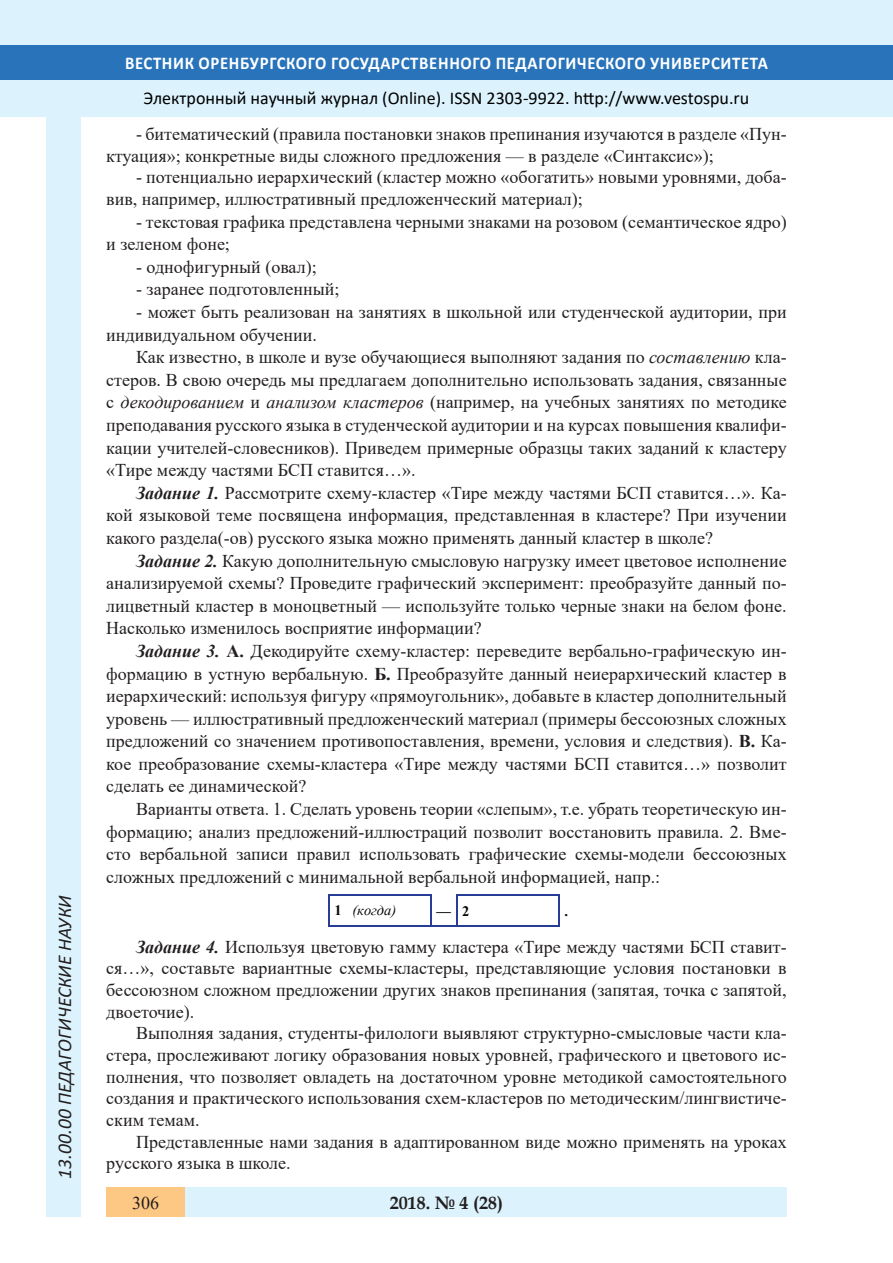
<style>
.page{position:relative;width:893px;height:1263px;background:#fff}
.page>*{position:absolute;margin:0;border:0;box-sizing:border-box;transform-origin:0 0}
.t1{font:italic 19.5px "Calibri";color:#231f20}
.t2{font:18px/22.6px "Times New Roman";color:#231f20;text-align:justify}
.t3{font:18px "Calibri";color:#000}
.t4{font:700 18px "Calibri";letter-spacing:.04em;color:#fff;scale:.93 1}
.t5{font:700 18px "Book Antiqua";color:#231f20}
.t6{font:italic 14.4px "Times New Roman";color:#07080d}
.t7{font:700 14.4px "Times New Roman";color:#07080d}
.s1{font-style:italic}
.s2{font-weight:700;font-style:italic}
.s3{font-weight:700}
.s4{font-weight:700;font-style:normal}
</style>
<div class="page">
<div style="left:0;top:0;width:893px;height:116px;background:#dcf2fc"></div>
<div style="left:0;top:45px;width:893px;height:34px;background:#2873ba"></div>
<div style="left:106px;top:1188px;width:681px;height:29px;background:#dcf2fc"></div>
<div style="left:106px;top:1188px;width:79px;height:29px;background:#fdc784"></div>
<div style="left:47px;top:116px;width:34px;height:1101px;background:#dcf2fc"></div>
<hr style="left:329px;top:894px;width:101px;height:2px;background:#273d98">
<hr style="left:457px;top:894px;width:101px;height:2px;background:#273d98">
<svg style="left:328px;top:894px;width:1px;height:32px"></svg>
<hr style="left:329px;top:925px;width:101px;height:1px;background:#273d98">
<svg style="left:430px;top:894px;width:27px;height:32px"></svg>
<hr style="left:457px;top:925px;width:101px;height:1px;background:#273d98">
<hr style="left:558px;top:896px;width:2px;height:29px;background:#273d98">
<p class="t1" style="left:51px;top:1179px;width:285px;rotate:-90deg">13.00.00 ПЕДАГОГИЧЕСКИЕ НАУКИ</p>
<p class="t1" style="left:51px;top:1105px;width:206px;rotate:-90deg">БИОЛОГИЧЕСКИЕ НАУКИ</p>
<p class="t1" style="left:51px;top:1179px;width:11px;rotate:-90deg">0</p>
<p class="t4" style="left:125px;top:50px;width:693px">ВЕСТНИК ОРЕНБУРГСКОГО ГОСУДАРСТВЕННОГО ПЕДАГОГИЧЕСКОГО УНИВЕРСИТЕТА</p>
<p class="t3" style="left:144px;top:85px;width:607px">Электронный научный журнал (Online). ISSN 2303-9922. http://www.vestospu.ru</p>
<p class="t3" style="left:583px;top:85px;width:13px">t</p>
<p class="t2" style="left:106px;top:123px;width:682px;line-height:21.8px;text-indent:30px">- битематический (правила постановки знаков препинания изучаются в разделе «Пун&shy;ктуация»; конкретные виды сложного предложения — в разделе «Синтаксис»);</p>
<p class="t2" style="left:106px;top:166px;width:682px;line-height:21.8px;text-indent:30px">- потенциально иерархический (кластер можно «обогатить» новыми уровнями, доба&shy;вив, например, иллюстративный предложенческий материал);</p>
<p class="t2" style="left:106px;top:210px;width:682px;text-indent:30px">- текстовая графика представлена черными знаками на розовом (семантическое ядро) и зеленом фоне;</p>
<p class="t2" style="left:136px;top:255px;width:182px">- однофигурный (овал);</p>
<p class="t2" style="left:136px;top:278px;width:205px">- заранее подготовленный;</p>
<p class="t2" style="left:106px;top:300px;width:682px;text-indent:30px">- может быть реализован на занятиях в школьной или студенческой аудитории, при индивидуальном обучении.</p>
<p class="t2" style="left:106px;top:345px;width:682px;text-indent:30px">Как известно, в школе и вузе обучающиеся выполняют задания по <span class="s1">составлению</span> кла&shy;стеров. В свою очередь мы предлагаем дополнительно использовать задания, связанные с <span class="s1">декодированием</span> и <span class="s1">анализом кластеров</span> (например, на учебных занятиях по методике преподавания русского языка в студенческой аудитории и на курсах повышения квалифи&shy;кации учителей-словесников). Приведем примерные образцы таких заданий к кластеру «Тире между частями БСП ставится…».</p>
<p class="t2" style="left:106px;top:481px;width:682px;text-indent:30px"><span class="s2">Задание 1.</span> Рассмотрите схему-кластер «Тире между частями БСП ставится…». Ка&shy;кой языковой теме посвящена информация, представленная в кластере? При изучении какого раздела(-ов) русского языка можно применять данный кластер в школе?</p>
<p class="t2" style="left:106px;top:549px;width:682px;text-indent:30px"><span class="s2">Задание 2.</span> Какую дополнительную смысловую нагрузку имеет цветовое исполнение анализируемой схемы? Проведите графический эксперимент: преобразуйте данный по&shy;лицветный кластер в моноцветный — используйте только черные знаки на белом фоне.<br>Насколько изменилось восприятие информации?</p>
<p class="t2" style="left:106px;top:639px;width:682px;text-indent:30px"><span class="s2">Задание 3.</span> <span class="s3">А.</span> Декодируйте схему-кластер: переведите вербально-графическую ин&shy;формацию в устную вербальную. <span class="s3">Б.</span> Преобразуйте данный неиерархический кластер в иерархический: используя фигуру «прямоугольник», добавьте в кластер дополнительный уровень — иллюстративный предложенческий материал (примеры бессоюзных сложных предложений со значением противопоставления, времени, условия и следствия). <span class="s3">В.</span> Ка&shy;кое преобразование схемы-кластера «Тире между частями БСП ставится…» позволит сделать ее динамической?</p>
<p class="t2" style="left:106px;top:797px;width:682px;text-indent:30px">Варианты ответа. 1. Сделать уровень теории «слепым», т.е. убрать теоретическую ин&shy;формацию; анализ предложений-иллюстраций позволит восстановить правила. 2. Вме&shy;сто вербальной записи правил использовать графические схемы-модели бессоюзных сложных предложений с минимальной вербальной информацией, напр.:</p>
<p class="t6" style="left:334px;top:900px;width:63px"><span class="s4">1</span> (когда)</p>
<p class="t7" style="left:436px;top:900px;width:34px">— 2</p>
<p class="t7" style="left:564px;top:900px;width:5px">.</p>
<p class="t2" style="left:106px;top:935px;width:682px;line-height:21.8px;text-indent:30px"><span class="s2">Задание 4.</span> Используя цветовую гамму кластера «Тире между частями БСП ставит&shy;ся…», составьте вариантные схемы-кластеры, представляющие условия постановки в бессоюзном сложном предложении других знаков препинания (запятая, точка с запятой, двоеточие).</p>
<p class="t2" style="left:106px;top:1022px;width:682px;line-height:21.8px;text-indent:30px">Выполняя задания, студенты-филологи выявляют структурно-смысловые части кла&shy;стера, прослеживают логику образования новых уровней, графического и цветового ис&shy;полнения, что позволяет овладеть на достаточном уровне методикой самостоятельного создания и практического использования схем-кластеров по методическим/лингвистиче&shy;ским темам.</p>
<p class="t2" style="left:106px;top:1130px;width:682px;line-height:21.8px;text-indent:30px">Представленные нами задания в адаптированном виде можно применять на уроках русского языка в школе.</p>
<p class="t5" style="left:390px;top:1190px;width:115px">2018. № 4 (28)</p>
<p class="t2" style="left:132px;top:1191px;width:28px">306</p>
<p class="t5" style="left:460px;top:1190px;width:39px">2 6</p>
</div>
